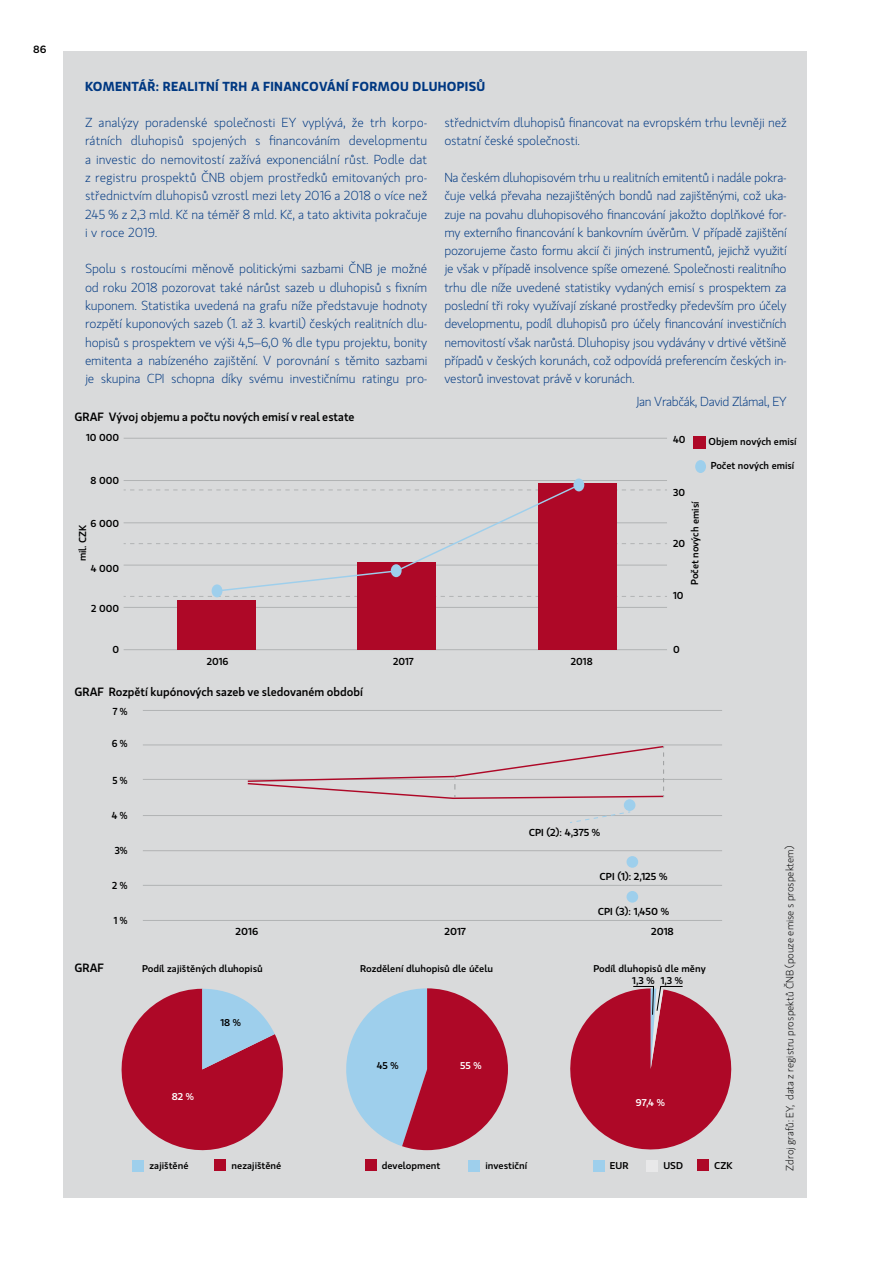
<style>
.page{position:relative;width:893px;height:1263px;background:#fff}
.page>*{position:absolute;margin:0;border:0;box-sizing:border-box;transform-origin:0 0}
.t1{font:300 13.05px/18.3px "Gloriola Std";letter-spacing:-.01em;color:#003882;text-align:justify}
.t2{font:600 13.05px "Gloriola Std";letter-spacing:.02em;color:#003882}
.t3{font:300 13.05px "Gloriola Std";letter-spacing:-.03em;color:#003882}
.t4{font:500 12px "Gloriola Std";color:#000}
.t5{font:300 10.5px "Gloriola Std";color:#000}
.t6{font:500 10.5px "Gotham";color:#000}
.t7{font:500 10.05px "Gloriola Std";color:#000}
.t8{font:500 10.05px "Gloriola Std";color:#000;scale:1.04 1}
.t9{font:500 10.05px "Gloriola Std";color:#000;scale:.96 1}
.t10{font:500 9.9px "Gloriola Std";color:#000;scale:1.04 1}
.t11{font:500 9.9px "Gloriola Std";color:#fff;scale:1.04 1}
</style>
<div class="page">
<div style="left:64px;top:51px;width:743px;height:1146px;background:#d9dadb"></div>
<svg style="left:121px;top:989px;width:162px;height:162px"></svg>
<svg style="left:346px;top:988px;width:162px;height:162px"></svg>
<div style="left:132px;top:1159px;width:12px;height:12px;background:#9ecfec"></div>
<div style="left:214px;top:1159px;width:12px;height:12px;background:#ae0827"></div>
<div style="left:468px;top:1159px;width:12px;height:12px;background:#9ecfec"></div>
<div style="left:365px;top:1159px;width:12px;height:12px;background:#ae0827"></div>
<div style="left:593px;top:1159px;width:12px;height:12px;background:#9ecfec"></div>
<div style="left:646px;top:1159px;width:12px;height:12px;background:#e8e8e9"></div>
<div style="left:697px;top:1159px;width:12px;height:12px;background:#ae0827"></div>
<svg style="left:570px;top:986px;width:162px;height:164px"></svg>
<hr style="left:124px;top:649px;width:543px;height:1px;background:#b1b3b4">
<hr style="left:124px;top:607px;width:543px;height:1px;background:#b1b3b4">
<hr style="left:124px;top:480px;width:543px;height:1px;background:#b1b3b4">
<hr style="left:124px;top:438px;width:543px;height:1px;background:#b1b3b4">
<div style="left:177px;top:600px;width:78px;height:49px;background:#ae0827"></div>
<div style="left:358px;top:562px;width:78px;height:87px;background:#ae0827"></div>
<div style="left:538px;top:483px;width:79px;height:166px;background:#ae0827"></div>
<svg style="left:124px;top:483px;width:543px;height:114px"></svg>
<div style="left:391px;top:564px;width:11px;height:13px;background:#9ecfec;border-radius:50%"></div>
<div style="left:573px;top:478px;width:11px;height:13px;background:#9ecfec;border-radius:50%"></div>
<div style="left:695px;top:460px;width:11px;height:13px;background:#9ecfec;border-radius:50%"></div>
<div style="left:212px;top:584px;width:10px;height:13px;background:#9ecfec;border-radius:50%"></div>
<div style="left:693px;top:436px;width:12px;height:12px;background:#ae0827"></div>
<hr style="left:143px;top:850px;width:579px;height:1px;background:#b1b3b4">
<hr style="left:143px;top:885px;width:579px;height:1px;background:#b1b3b4">
<hr style="left:143px;top:920px;width:579px;height:1px;background:#b1b3b4">
<hr style="left:143px;top:815px;width:579px;height:1px;background:#b1b3b4">
<hr style="left:143px;top:779px;width:579px;height:1px;background:#b1b3b4">
<hr style="left:143px;top:744px;width:579px;height:1px;background:#b1b3b4">
<hr style="left:143px;top:710px;width:579px;height:1px;background:#b1b3b4">
<div style="left:626px;top:856px;width:12px;height:12px;background:#9ecfec;border-radius:50%"></div>
<div style="left:624px;top:799px;width:11px;height:12px;background:#9ecfec;border-radius:50%"></div>
<div style="left:626px;top:891px;width:12px;height:12px;background:#9ecfec;border-radius:50%"></div>
<svg style="left:246px;top:745px;width:419px;height:55px"></svg>
<svg style="left:570px;top:811px;width:60px;height:12px"></svg>
<p class="t6" style="left:33px;top:42px;width:15px">86</p>
<p class="t2" style="left:85px;top:77px;width:402px">KOMENTÁŘ: REALITNÍ TRH A FINANCOVÁNÍ FORMOU DLUHOPISŮ</p>
<p class="t1" style="left:85px;top:113px;width:344px">Z analýzy poradenské společnosti EY vyplývá, že trh korpo&shy;rátních dluhopisů spojených s financováním developmentu a investic do nemovitostí zažívá exponenciální růst. Podle dat z registru prospektů ČNB objem prostředků emitovaných pro&shy;střednictvím dluhopisů vzrostl mezi lety 2016 a 2018 o více než 245 % z 2,3 mld. Kč na téměř 8 mld. Kč, a tato aktivita pokračuje i v roce 2019.</p>
<p class="t1" style="left:85px;top:260px;width:344px">Spolu s rostoucími měnově politickými sazbami ČNB je možné od roku 2018 pozorovat také nárůst sazeb u dluhopisů s fixním kuponem. Statistika uvedená na grafu níže představuje hodnoty rozpětí kuponových sazeb (1. až 3. kvartil) českých realitních dlu&shy;hopisů s prospektem ve výši 4,5–6,0 % dle typu projektu, bonity emitenta a nabízeného zajištění. V porovnání s těmito sazbami je skupina CPI schopna díky svému investičnímu ratingu pro-</p>
<p class="t4" style="left:74px;top:408px;width:282px">GRAF Vývoj objemu a počtu nových emisí v real estate</p>
<p class="t7" style="left:86px;top:430px;width:35px">10 000</p>
<p class="t7" style="left:90px;top:473px;width:30px">8 000</p>
<p class="t7" style="left:91px;top:517px;width:30px">6 000</p>
<p class="t7" style="left:76px;top:561px;width:38px;rotate:-90deg">mil. CZK</p>
<p class="t7" style="left:91px;top:561px;width:30px">4 000</p>
<p class="t7" style="left:91px;top:601px;width:30px">2 000</p>
<p class="t1" style="left:444px;top:113px;width:344px">střednictvím dluhopisů financovat na evropském trhu levněji než ostatní české společnosti.</p>
<p class="t1" style="left:444px;top:168px;width:344px">Na českém dluhopisovém trhu u realitních emitentů i nadále pokra&shy;čuje velká převaha nezajištěných bondů nad zajištěnými, což uka&shy;zuje na povahu dluhopisového financování jakožto doplňkové for&shy;my externího financování k bankovním úvěrům. V případě zajištění pozorujeme často formu akcií či jiných instrumentů, jejichž využití je však v případě insolvence spíše omezené. Společnosti realitního trhu dle níže uvedené statistiky vydaných emisí s prospektem za poslední tři roky využívají získané prostředky především pro účely developmentu, podíl dluhopisů pro účely financování investičních nemovitostí však narůstá. Dluhopisy jsou vydávány v drtivé většině případů v českých korunách, což odpovídá preferencím českých in&shy;vestorů investovat právě v korunách.</p>
<p class="t3" style="left:636px;top:393px;width:152px">Jan Vrabčák, David Zlámal, EY</p>
<p class="t7" style="left:673px;top:433px;width:14px">40</p>
<p class="t7" style="left:673px;top:486px;width:14px">30</p>
<p class="t7" style="left:688px;top:585px;width:85px;rotate:-90deg">Počet nových emisí</p>
<p class="t7" style="left:673px;top:536px;width:14px">20</p>
<p class="t7" style="left:673px;top:589px;width:12px">10</p>
<p class="t7" style="left:708px;top:435px;width:89px">Objem nových emisí</p>
<p class="t7" style="left:711px;top:458px;width:85px">Počet nových emisí</p>
<p class="t7" style="left:112px;top:642px;width:8px">0</p>
<p class="t7" style="left:673px;top:642px;width:8px">0</p>
<p class="t7" style="left:207px;top:654px;width:23px">2016</p>
<p class="t7" style="left:393px;top:654px;width:22px">2017</p>
<p class="t7" style="left:571px;top:654px;width:23px">2018</p>
<p class="t4" style="left:74px;top:683px;width:290px">GRAF Rozpětí kupónových sazeb ve sledovaném období</p>
<p class="t9" style="left:113px;top:704px;width:17px">7 %</p>
<p class="t9" style="left:112px;top:736px;width:18px">6 %</p>
<p class="t9" style="left:112px;top:773px;width:17px">5 %</p>
<p class="t9" style="left:112px;top:808px;width:18px">4 %</p>
<p class="t9" style="left:115px;top:843px;width:15px">3%</p>
<p class="t9" style="left:112px;top:878px;width:17px">2 %</p>
<p class="t9" style="left:114px;top:913px;width:16px">1 %</p>
<p class="t4" style="left:74px;top:959px;width:31px">GRAF</p>
<p class="t8" style="left:529px;top:825px;width:70px">CPI (2): 4,375 %</p>
<p class="t8" style="left:600px;top:869px;width:67px">CPI (1): 2,125 %</p>
<p class="t8" style="left:598px;top:904px;width:70px">CPI (3): 1,450 %</p>
<p class="t8" style="left:235px;top:924px;width:23px">2016</p>
<p class="t8" style="left:444px;top:924px;width:22px">2017</p>
<p class="t8" style="left:651px;top:924px;width:23px">2018</p>
<p class="t10" style="left:142px;top:962px;width:118px">Podíl zajištěných dluhopisů</p>
<p class="t10" style="left:360px;top:962px;width:129px">Rozdělení dluhopisů dle účelu</p>
<p class="t10" style="left:593px;top:962px;width:109px">Podíl dluhopisů dle měny</p>
<p class="t11" style="left:172px;top:1089px;width:23px">82 %</p>
<p class="t10" style="left:220px;top:1015px;width:21px">18 %</p>
<p class="t10" style="left:377px;top:1058px;width:23px">45 %</p>
<p class="t11" style="left:460px;top:1059px;width:22px">55 %</p>
<p class="t10" style="left:632px;top:974px;width:50px">1,3 % 1,3 %</p>
<p class="t11" style="left:636px;top:1096px;width:29px">97,4 %</p>
<p class="t10" style="left:150px;top:1158px;width:39px">zajištěné</p>
<p class="t10" style="left:232px;top:1158px;width:49px">nezajištěné</p>
<p class="t10" style="left:382px;top:1158px;width:58px">development</p>
<p class="t10" style="left:485px;top:1158px;width:42px">investiční</p>
<p class="t10" style="left:610px;top:1158px;width:20px">EUR</p>
<p class="t10" style="left:663px;top:1158px;width:20px">USD</p>
<p class="t10" style="left:714px;top:1158px;width:19px">CZK</p>
<p class="t5" style="left:783px;top:1170px;width:326px;rotate:-90deg">Zdroj grafů: EY, data z registru prospektů ČNB (pouze emise s prospektem)</p>
</div>
